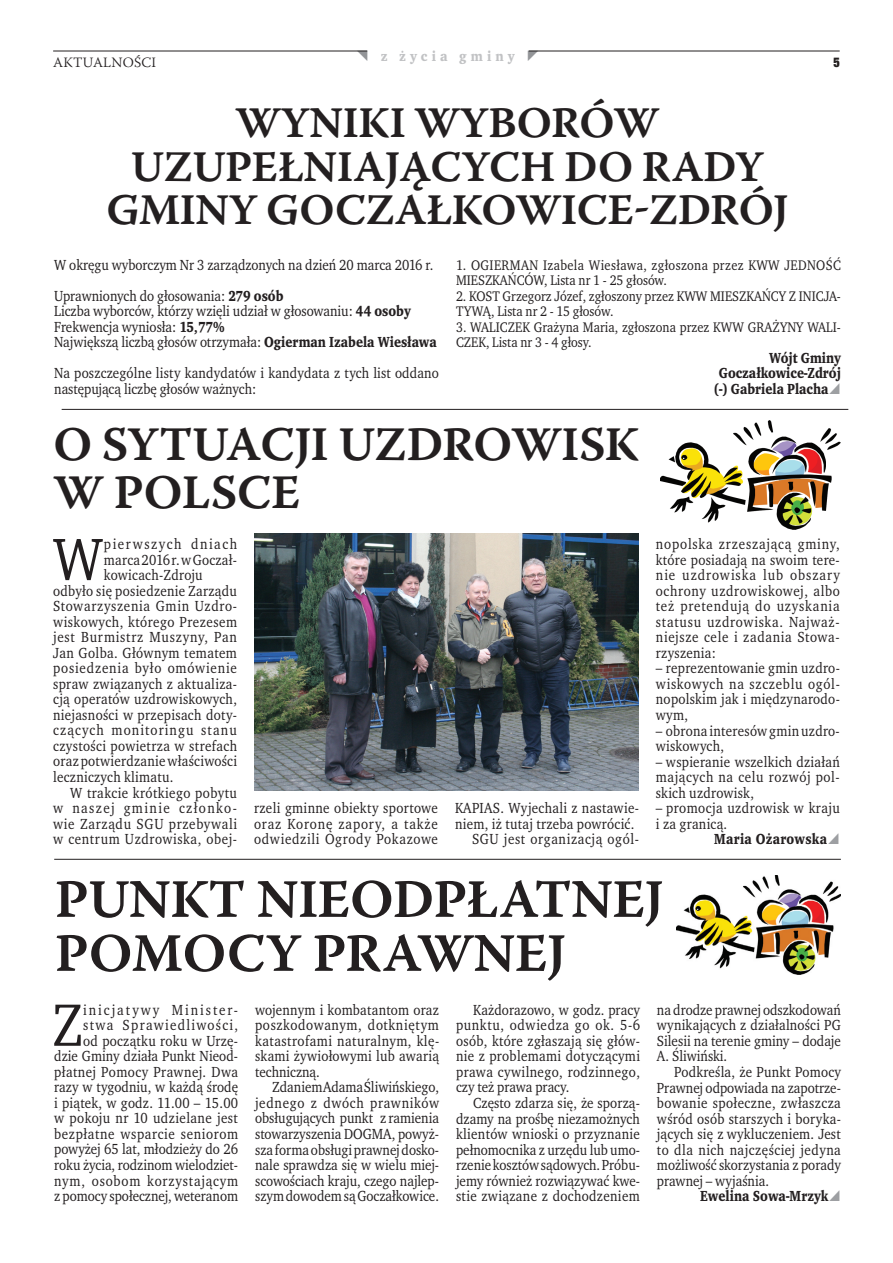
<style>
.page{position:relative;width:893px;height:1263px;background:#fff}
.page>*{position:absolute;margin:0;border:0;box-sizing:border-box;transform-origin:0 0}
.t1{font:61.2px "Wro Text";color:#231f20;scale:.93 1}
.t2{font:54px/54px "Warnock Pro Semibold Capt";letter-spacing:-.015em;color:#231f20}
.t3{font:48px/48px "Warnock Pro Semibold Capt";letter-spacing:-.015em;color:#231f20}
.t4{font:43.5px/43.5px "Warnock Pro Semibold Capt";letter-spacing:-.02em;color:#231f20;text-align:center}
.t5{font:15px/15.5px "Wro Text";letter-spacing:.02em;color:#231f20;text-align:justify;scale:.93 1}
.t6{font:15px/15.6px "Wro Text";color:#231f20;scale:.93 1}
.t7{font:700 15px "Wro Text";color:#231f20;scale:.93 1}
.t8{font:15px "Wro Text";letter-spacing:.05em;color:#231f20;scale:.93 1}
.t9{font:15px "Wro Text";letter-spacing:.045em;color:#231f20;scale:.93 1}
.t10{font:15px "Wro Text";letter-spacing:.055em;color:#231f20;scale:.93 1}
.t11{font:15px "Wro Text";letter-spacing:.06em;color:#231f20;scale:.93 1}
.t12{font:15px "Wro Text";letter-spacing:.08em;color:#231f20;scale:.93 1}
.t13{font:15px "Wro Text";letter-spacing:.1em;color:#231f20;scale:.93 1}
.t14{font:15px "Wro Text";letter-spacing:.11em;color:#231f20;scale:.93 1}
.t15{font:700 15px "Wro Text";letter-spacing:.02em;color:#231f20;scale:.93 1}
.t16{font:14.25px/15.5px "Wro Text";letter-spacing:.005em;color:#231f20;scale:.93 1}
.t17{font:14.25px/15.5px "Wro Text";letter-spacing:.03em;color:#231f20;scale:.93 1}
.t18{font:300 14.25px "Warnock Pro";letter-spacing:.015em;color:#231f20}
.t19{font:700 14.25px "Wro Text";letter-spacing:.29em;color:#c1c2c4}
.t20{font:700 14.25px "Wro Head";color:#231f20}
.s1{font-weight:700}
</style>
<div class="page">
<hr style="left:53px;top:51px;width:314px;height:1px;background:#231f20">
<hr style="left:529px;top:51px;width:311px;height:1px;background:#231f20">
<img style="left:676px;top:875px;width:165px;height:99px">
<hr style="left:54px;top:859px;width:787px;height:1px;background:#231f20">
<hr style="left:62px;top:409px;width:786px;height:1px;background:#231f20">
<img style="left:254px;top:533px;width:385px;height:258px">
<img style="left:660px;top:421px;width:180px;height:108px">
<p class="t18" style="left:53px;top:53px;width:104px">AKTUALNOŚCI</p>
<p class="t19" style="left:381px;top:47px;width:135px">z życia gminy</p>
<p class="t20" style="left:833px;top:53px;width:8px">5</p>
<h3 class="t4" style="left:107px;top:101px;width:683px">WYNIKI WYBORÓW<br>UZUPEŁNIAJĄCYCH DO RADY<br>GMINY GOCZAŁKOWICE-ZDRÓJ</h3>
<p class="t6" style="left:54px;top:249px;width:409px;line-height:31px">W okręgu wyborczym Nr 3 zarządzonych na dzień 20 marca 2016 r.<br>Uprawnionych do głosowania: <span class="s1">279 osób</span></p>
<p class="t6" style="left:54px;top:303px;width:413px">Liczba wyborców, którzy wzięli udział w głosowaniu: <span class="s1">44 osoby<br></span>Frekwencja wyniosła: <span class="s1">15,77%<br></span>Największą liczbą głosów otrzymała: <span class="s1">Ogierman Izabela Wiesława</span></p>
<p class="t5" style="left:54px;top:365px;width:415px">Na poszczególne listy kandydatów i kandydata z tych list oddano następującą liczbę głosów ważnych:</p>
<p class="t17" style="left:456px;top:257px;width:415px">1. OGIERMAN Izabela Wiesława, zgłoszona przez KWW JEDNOŚĆ<br>MIESZKAŃCÓW, Lista nr 1 - 25 głosów.</p>
<p class="t16" style="left:456px;top:288px;width:415px">2. KOST Grzegorz Józef, zgłoszony przez KWW MIESZKAŃCY Z INICJA-<br>TYWĄ, Lista nr 2 - 15 głosów.</p>
<p class="t16" style="left:456px;top:319px;width:415px">3. WALICZEK Grażyna Maria, zgłoszona przez KWW GRAŻYNY WALI-<br>CZEK, Lista nr 3 - 4 głosy.</p>
<p class="t7" style="left:769px;top:348px;width:79px">Wójt Gminy</p>
<p class="t7" style="left:719px;top:364px;width:133px">Goczałkowice-Zdrój</p>
<p class="t7" style="left:714px;top:379px;width:125px">(-) Gabriela Placha</p>
<h3 class="t3" style="left:53px;top:420px;width:587px">O SYTUACJI UZDROWISK<br>W POLSCE</h3>
<h1 class="t1" style="left:53px;top:521px;width:55px">W</h1>
<p class="t14" style="left:104px;top:535px;width:145px">pierwszych dniach</p>
<p class="t5" style="left:104px;top:552px;width:145px">marca 2016 r. w Goczał-</p>
<p class="t5" style="left:104px;top:567px;width:108px">kowicach-Zdroju</p>
<p class="t5" style="left:53px;top:583px;width:199px">odbyło się posiedzenie Zarządu</p>
<p class="t8" style="left:53px;top:597px;width:199px">Stowarzyszenia Gmin Uzdro-</p>
<p class="t5" style="left:53px;top:614px;width:199px">wiskowych, którego Prezesem</p>
<p class="t10" style="left:53px;top:628px;width:199px">jest Burmistrz Muszyny, Pan</p>
<p class="t5" style="left:53px;top:645px;width:199px">Jan Golba. Głównym tematem</p>
<p class="t11" style="left:53px;top:659px;width:199px">posiedzenia było omówienie</p>
<p class="t5" style="left:53px;top:676px;width:199px">spraw związanych z aktualiza-</p>
<p class="t5" style="left:53px;top:691px;width:199px">cją operatów uzdrowiskowych,</p>
<p class="t5" style="left:53px;top:707px;width:199px">niejasności w przepisach doty-</p>
<p class="t12" style="left:53px;top:721px;width:199px">czących monitoringu stanu</p>
<p class="t5" style="left:53px;top:738px;width:199px">czystości powietrza w strefach</p>
<p class="t5" style="left:53px;top:754px;width:199px">oraz potwierdzanie właściwości</p>
<p class="t5" style="left:53px;top:769px;width:131px">leczniczych klimatu.</p>
<p class="t5" style="left:70px;top:785px;width:181px">W trakcie krótkiego pobytu</p>
<p class="t13" style="left:53px;top:798px;width:199px">w naszej gminie członko-</p>
<p class="t8" style="left:53px;top:814px;width:199px">wie Zarządu SGU przebywali</p>
<p class="t9" style="left:53px;top:829px;width:199px">w centrum Uzdrowiska, obej-</p>
<p class="t5" style="left:254px;top:800px;width:199px">rzeli gminne obiekty sportowe oraz Koronę zapory, a także odwiedzili Ogrody Pokazowe</p>
<p class="t5" style="left:455px;top:800px;width:199px">KAPIAS. Wyjechali z nastawie-</p>
<p class="t5" style="left:455px;top:816px;width:194px">niem, iż tutaj trzeba powrócić.</p>
<p class="t9" style="left:472px;top:830px;width:181px">SGU jest organizacją ogól-</p>
<p class="t5" style="left:656px;top:536px;width:199px">nopolska zrzeszającą gminy, które posiadają na swoim tere&shy;nie uzdrowiska lub obszary ochrony uzdrowiskowej, albo też pretendują do uzyskania statusu uzdrowiska. Najważ&shy;niejsze cele i zadania Stowa&shy;rzyszenia:</p>
<p class="t5" style="left:656px;top:660px;width:199px">– reprezentowanie gmin uzdro&shy;wiskowych na szczeblu ogól&shy;nopolskim jak i międzynarodo&shy;wym,</p>
<p class="t5" style="left:656px;top:723px;width:199px">– obrona interesów gmin uzdro&shy;wiskowych,</p>
<p class="t5" style="left:656px;top:754px;width:199px">– wspieranie wszelkich działań mających na celu rozwój pol&shy;skich uzdrowisk,</p>
<p class="t5" style="left:656px;top:800px;width:199px">– promocja uzdrowisk w kraju i za granicą.</p>
<p class="t15" style="left:714px;top:830px;width:123px">Maria Ożarowska</p>
<h2 class="t2" style="left:54px;top:871px;width:611px">PUNKT NIEODPŁATNEJ<br>POMOCY PRAWNEJ</h2>
<p class="t5" style="left:54px;top:1002px;width:199px;text-align:right">inicjatywy Minister&shy;stwa Sprawiedliwości,<br>od początku roku w Urzę-<br>dzie Gminy działa Punkt Nieod&shy;płatnej Pomocy Prawnej. Dwa razy w tygodniu, w każdą środę i piątek, w godz. 11.00 – 15.00 w pokoju nr 10 udzielane jest bezpłatne wsparcie seniorom powyżej 65 lat, młodzieży do 26 roku życia, rodzinom wielodziet&shy;nym, osobom korzystającym z pomocy społecznej, weteranom</p>
<p class="t5" style="left:255px;top:1002px;width:199px">wojennym i kombatantom oraz poszkodowanym, dotkniętym katastrofami naturalnym, klę&shy;skami żywiołowymi lub awarią techniczną.</p>
<h1 class="t1" style="left:52px;top:987px;width:35px">Z</h1>
<p class="t5" style="left:255px;top:1079px;width:199px;text-indent:17px">Zdaniem Adama Śliwińskiego, jednego z dwóch prawników obsługujących punkt z ramienia stowarzyszenia DOGMA, powyż&shy;sza forma obsługi prawnej dosko&shy;nale sprawdza się w wielu miej&shy;scowościach kraju, czego najlep&shy;szym dowodem są Goczałkowice.</p>
<p class="t5" style="left:456px;top:1002px;width:199px;text-indent:17px">Każdorazowo, w godz. pracy punktu, odwiedza go ok. 5-6 osób, które zgłaszają się głów&shy;nie z problemami dotyczącymi prawa cywilnego, rodzinnego, czy też prawa pracy.</p>
<p class="t5" style="left:456px;top:1095px;width:199px;text-indent:17px">Często zdarza się, że sporzą&shy;dzamy na prośbę niezamożnych klientów wnioski o przyznanie pełnomocnika z urzędu lub umo&shy;rzenie kosztów sądowych. Próbu&shy;jemy również rozwiązywać kwe&shy;stie związane z dochodzeniem</p>
<p class="t5" style="left:657px;top:1002px;width:199px">na drodze prawnej odszkodowań wynikających z działalności PG Silesii na terenie gminy – dodaje A. Śliwiński.</p>
<p class="t5" style="left:657px;top:1064px;width:199px;text-indent:17px">Podkreśla, że Punkt Pomocy Prawnej odpowiada na zapotrze&shy;bowanie społeczne, zwłaszcza wśród osób starszych i boryka&shy;jących się z wykluczeniem. Jest to dla nich najczęściej jedyna możliwość skorzystania z porady prawnej – wyjaśnia.</p>
<p class="t7" style="left:700px;top:1187px;width:140px">Ewelina Sowa-Mrzyk</p>
</div>
